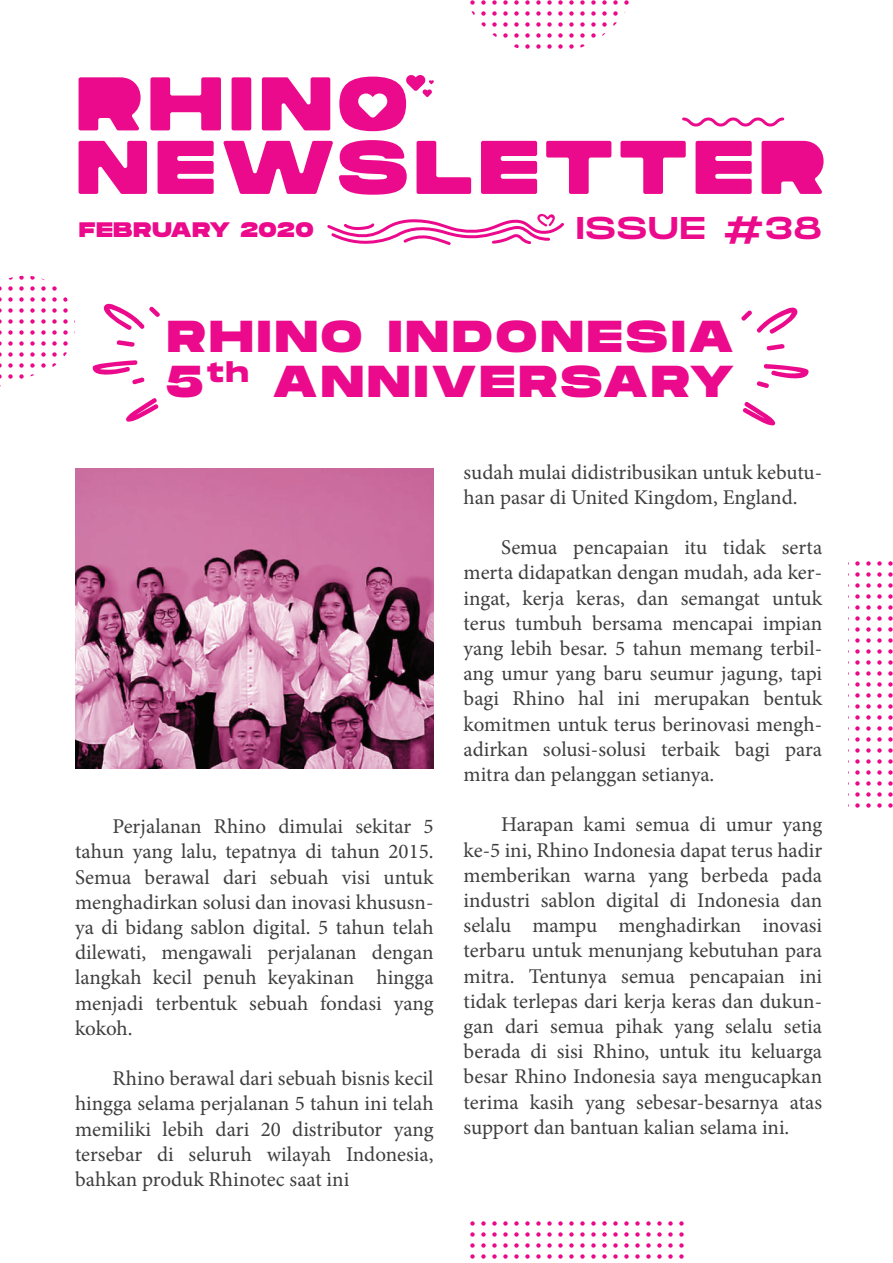
<style>
.page{position:relative;width:893px;height:1263px;background:#fff}
.page>*{position:absolute;margin:0;border:0;box-sizing:border-box;transform-origin:0 0}
.t1{font:800 44.7px/44.7px "Monument Extended";letter-spacing:.1em;color:#eb098c}
.t2{font:31.5px "Monument Extended";letter-spacing:.035em;color:#eb098c}
.t3{font:21px/25.2px "Minion Pro";color:#3e3e3f;text-align:justify}
.t4{font:800 21px "Monument Extended";letter-spacing:.05em;color:#eb098c}
</style>
<div class="page">
<img style="left:75px;top:468px;width:359px;height:300px">
<svg style="left:0;top:275px;width:75px;height:112px"></svg>
<svg style="left:848px;top:561px;width:45px;height:247px"></svg>
<svg style="left:470px;top:1221px;width:214px;height:38px"></svg>
<svg style="left:682px;top:117px;width:103px;height:10px"></svg>
<svg style="left:470px;top:0;width:159px;height:49px"></svg>
<svg style="left:79px;top:77px;width:62px;height:53px;background:#ed289a"></svg>
<svg style="left:150px;top:77px;width:71px;height:53px"></svg>
<div style="left:232px;top:77px;width:19px;height:53px;background:#eb098c;border-radius:2px"></div>
<svg style="left:262px;top:77px;width:68px;height:53px"></svg>
<div style="left:339px;top:77px;width:67px;height:54px;background:#eb098c;border-radius:50%"></div>
<svg style="left:79px;top:141px;width:68px;height:53px"></svg>
<svg style="left:158px;top:141px;width:56px;height:53px;background:#ed289a"></svg>
<svg style="left:223px;top:141px;width:110px;height:53px"></svg>
<svg style="left:339px;top:140px;width:68px;height:55px"></svg>
<svg style="left:417px;top:141px;width:54px;height:53px"></svg>
<svg style="left:481px;top:141px;width:56px;height:53px;background:#ed279a"></svg>
<svg style="left:546px;top:141px;width:65px;height:53px"></svg>
<svg style="left:620px;top:141px;width:66px;height:53px"></svg>
<svg style="left:696px;top:141px;width:56px;height:53px;background:#ed289a"></svg>
<svg style="left:761px;top:141px;width:63px;height:53px;background:#ed299b"></svg>
<svg style="left:358px;top:93px;width:30px;height:25px"></svg>
<svg style="left:406px;top:75px;width:28px;height:22px"></svg>
<svg style="left:327px;top:214px;width:237px;height:31px"></svg>
<svg style="left:766px;top:344px;width:19px;height:7px"></svg>
<svg style="left:741px;top:307px;width:57px;height:27px"></svg>
<svg style="left:756px;top:364px;width:53px;height:24px"></svg>
<svg style="left:743px;top:401px;width:33px;height:24px"></svg>
<svg style="left:116px;top:340px;width:19px;height:7px"></svg>
<svg style="left:103px;top:303px;width:57px;height:27px"></svg>
<svg style="left:93px;top:360px;width:52px;height:25px"></svg>
<svg style="left:126px;top:398px;width:33px;height:24px"></svg>
<p class="t4" style="left:79px;top:214px;width:236px">FEBRUARY 2020</p>
<h2 class="t2" style="left:576px;top:205px;width:247px">ISSUE #38</h2>
<h1 class="t1" style="left:166px;top:313px;width:569px">RHINO INDONESIA<br>5<sup>th</sup> ANNIVERSARY</h1>
<p class="t3" style="left:75px;top:814px;width:360px;text-indent:38px">Perjalanan Rhino dimulai sekitar 5 tahun yang lalu, tepatnya di tahun 2015.<br>Semua berawal dari sebuah visi untuk menghadirkan solusi dan inovasi khususn&shy;ya di bidang sablon digital. 5 tahun telah dilewati, mengawali perjalanan dengan langkah kecil penuh keyakinan hingga menjadi terbentuk sebuah fondasi yang kokoh.</p>
<p class="t3" style="left:75px;top:1066px;width:360px;text-indent:38px">Rhino berawal dari sebuah bisnis kecil hingga selama perjalanan 5 tahun ini telah memiliki lebih dari 20 distributor yang tersebar di seluruh wilayah Indonesia, bahkan produk Rhinotec saat ini</p>
<p class="t3" style="left:464px;top:459px;width:360px">sudah mulai didistribusikan untuk kebutu&shy;han pasar di United Kingdom, England.</p>
<p class="t3" style="left:464px;top:535px;width:360px;text-indent:38px">Semua pencapaian itu tidak serta merta didapatkan dengan mudah, ada ker&shy;ingat, kerja keras, dan semangat untuk terus tumbuh bersama mencapai impian yang lebih besar. 5 tahun memang terbil&shy;ang umur yang baru seumur jagung, tapi bagi Rhino hal ini merupakan bentuk komitmen untuk terus berinovasi mengh&shy;adirkan solusi-solusi terbaik bagi para mitra dan pelanggan setianya.</p>
<p class="t3" style="left:464px;top:812px;width:360px;text-indent:38px">Harapan kami semua di umur yang ke-5 ini, Rhino Indonesia dapat terus hadir memberikan warna yang berbeda pada industri sablon digital di Indonesia dan selalu mampu menghadirkan inovasi terbaru untuk menunjang kebutuhan para mitra. Tentunya semua pencapaian ini tidak terlepas dari kerja keras dan dukun&shy;gan dari semua pihak yang selalu setia berada di sisi Rhino, untuk itu keluarga besar Rhino Indonesia saya mengucapkan terima kasih yang sebesar-besarnya atas support dan bantuan kalian selama ini.</p>
</div>
